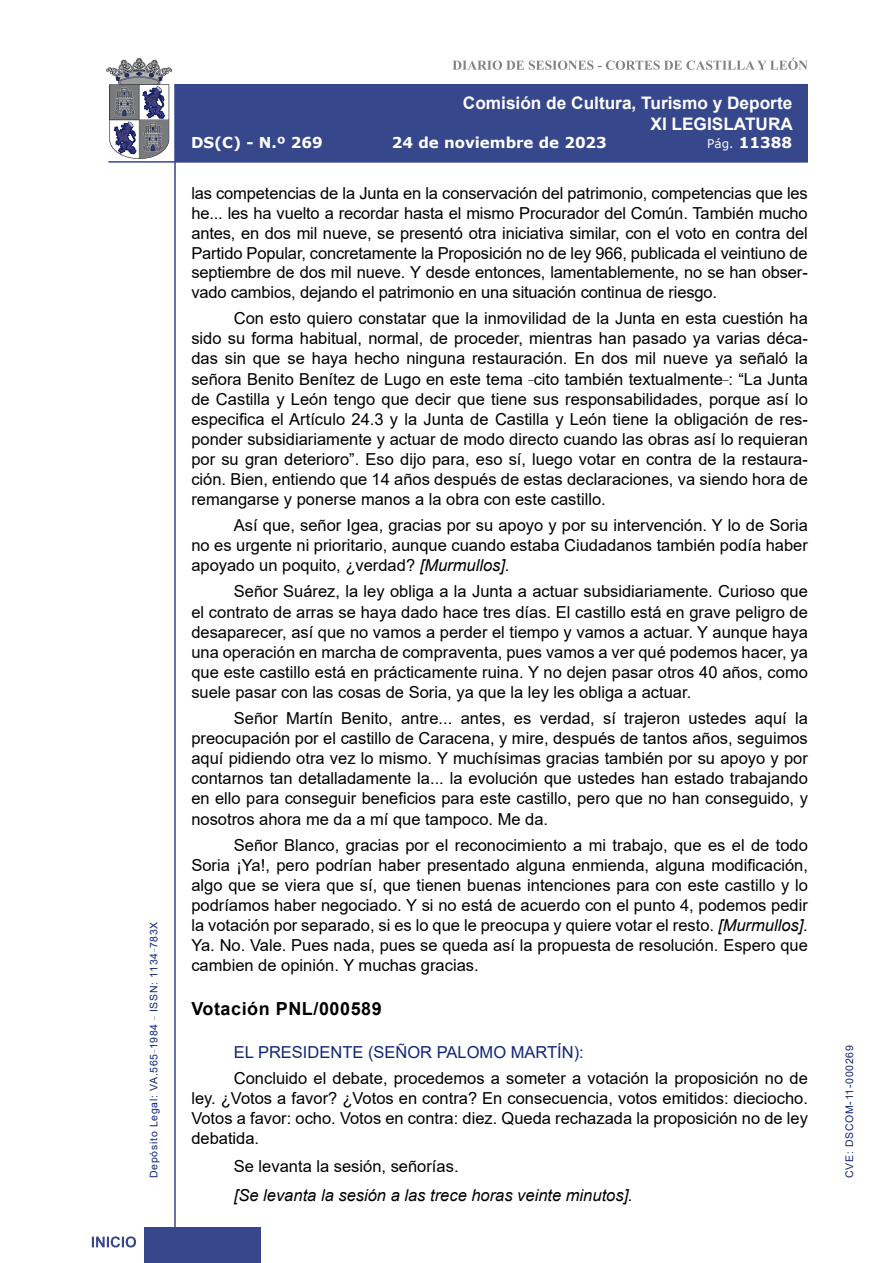
<style>
.page{position:relative;width:893px;height:1263px;background:#fff}
.page>*{position:absolute;margin:0;border:0;box-sizing:border-box;transform-origin:0 0}
.MarcadorSegundoNivel{font:700 18px "Arial";letter-spacing:.03em;color:#000}
.t1{font:700 17.25px/20.7px "Arial";color:#fff;text-align:right}
.t2{font:16.5px/20.1px "Arial";color:#000;text-align:justify}
.t3{font:italic 16.5px "Arial";color:#000}
.Orador{font:16.5px "Arial";color:#122678}
.t4{font:700 15px "Verdana";color:#fff}
.t5{font:10.5px "Arial";letter-spacing:.065em;color:#122678}
.s1{font-weight:400;font-size:12px}
.s2{font-style:italic}
</style>
<div class="page">
<svg style="left:452px;top:58px;width:356px;height:12px"></svg>
<hr style="left:174px;top:84px;width:2px;height:1179px;background:#36478c">
<div style="left:144px;top:1227px;width:117px;height:36px;background:#36478c"></div>
<div style="left:175px;top:84px;width:633px;height:78px;background:#36478c"></div>
<hr style="left:108px;top:161px;width:700px;height:2px;background:#36478c">
<svg style="left:92px;top:1236px;width:44px;height:11px"></svg>
<svg style="left:106px;top:58px;width:66px;height:101px"></svg>
<p class="t5" style="left:146px;top:1178px;width:258px;rotate:-90deg">Depósito Legal: VA.565<sup>_</sup>1984 <sup>_</sup> ISSN: 1134<sup>_</sup>783X</p>
<p class="t1" style="left:463px;top:93px;width:332px">Comisión de Cultura, Turismo y Deporte<br>XI LEGISLATURA</p>
<p class="t4" style="left:191px;top:132px;width:133px">DS(C) - N.º 269</p>
<p class="t4" style="left:392px;top:132px;width:216px">24 de noviembre de 2023</p>
<p class="t4" style="left:707px;top:132px;width:86px"><span class="s1">Pág.</span> 11388</p>
<p class="t2" style="left:191px;top:183px;width:618px">las competencias de la Junta en la conservación del patrimonio, competencias que les he... les ha vuelto a recordar hasta el mismo Procurador del Común. También mucho antes, en dos mil nueve, se presentó otra iniciativa similar, con el voto en contra del Partido Popular, concretamente la Proposición no de ley 966, publicada el veintiuno de septiembre de dos mil nueve. Y desde entonces, lamentablemente, no se han obser&shy;vado cambios, dejando el patrimonio en una situación continua de riesgo.</p>
<p class="t2" style="left:191px;top:308px;width:618px;text-indent:43px">Con esto quiero constatar que la inmovilidad de la Junta en esta cuestión ha sido su forma habitual, normal, de proceder, mientras han pasado ya varias déca&shy;das sin que se haya hecho ninguna restauración. En dos mil nueve ya señaló la señora Benito Benítez de Lugo en este tema <sup>_</sup>cito también textualmente<sup>_</sup>: “La Junta de Castilla y León tengo que decir que tiene sus responsabilidades, porque así lo especifica el Artículo 24.3 y la Junta de Castilla y León tiene la obligación de res&shy;ponder subsidiariamente y actuar de modo directo cuando las obras así lo requieran por su gran deterioro”. Eso dijo para, eso sí, luego votar en contra de la restaura&shy;ción. Bien, entiendo que 14 años después de estas declaraciones, va siendo hora de remangarse y ponerse manos a la obra con este castillo.</p>
<p class="t2" style="left:191px;top:515px;width:618px;text-indent:43px">Así que, señor Igea, gracias por su apoyo y por su intervención. Y lo de Soria no es urgente ni prioritario, aunque cuando estaba Ciudadanos también podía haber apoyado un poquito, ¿verdad? <span class="s2">[Murmullos].</span></p>
<p class="t2" style="left:191px;top:581px;width:618px;text-indent:43px">Señor Suárez, la ley obliga a la Junta a actuar subsidiariamente. Curioso que el contrato de arras se haya dado hace tres días. El castillo está en grave peligro de desaparecer, así que no vamos a perder el tiempo y vamos a actuar. Y aunque haya una operación en marcha de compraventa, pues vamos a ver qué podemos hacer, ya que este castillo está en prácticamente ruina. Y no dejen pasar otros 40 años, como suele pasar con las cosas de Soria, ya que la ley les obliga a actuar.</p>
<p class="t2" style="left:191px;top:708px;width:618px;text-indent:43px">Señor Martín Benito, antre... antes, es verdad, sí trajeron ustedes aquí la preocupación por el castillo de Caracena, y mire, después de tantos años, seguimos aquí pidiendo otra vez lo mismo. Y muchísimas gracias también por su apoyo y por contarnos tan detalladamente la... la evolución que ustedes han estado trabajando en ello para conseguir beneficios para este castillo, pero que no han conseguido, y nosotros ahora me da a mí que tampoco. Me da.</p>
<p class="t2" style="left:191px;top:835px;width:618px;text-indent:43px">Señor Blanco, gracias por el reconocimiento a mi trabajo, que es el de todo Soria ¡Ya!, pero podrían haber presentado alguna enmienda, alguna modificación, algo que se viera que sí, que tienen buenas intenciones para con este castillo y lo podríamos haber negociado. Y si no está de acuerdo con el punto 4, podemos pedir la votación por separado, si es lo que le preocupa y quiere votar el resto. <span class="s2">[Murmullos].<br></span>Ya. No. Vale. Pues nada, pues se queda así la propuesta de resolución. Espero que cambien de opinión. Y muchas gracias.</p>
<p class="MarcadorSegundoNivel" style="left:191px;top:996px;width:192px">Votación PNL/000589</p>
<p class="Orador" style="left:234px;top:1041px;width:351px">EL PRESIDENTE (SEÑOR PALOMO MARTÍN):</p>
<p class="t2" style="left:191px;top:1068px;width:618px;text-indent:43px">Concluido el debate, procedemos a someter a votación la proposición no de ley. ¿Votos a favor? ¿Votos en contra? En consecuencia, votos emitidos: dieciocho.<br>Votos a favor: ocho. Votos en contra: diez. Queda rechazada la proposición no de ley debatida.</p>
<p class="t2" style="left:234px;top:1156px;width:226px">Se levanta la sesión, señorías.</p>
<p class="t3" style="left:234px;top:1184px;width:400px">[Se levanta la sesión a las trece horas veinte minutos].</p>
<p class="t5" style="left:842px;top:1178px;width:134px;rotate:-90deg">CVE: DSCOM-11-000269</p>
</div>
